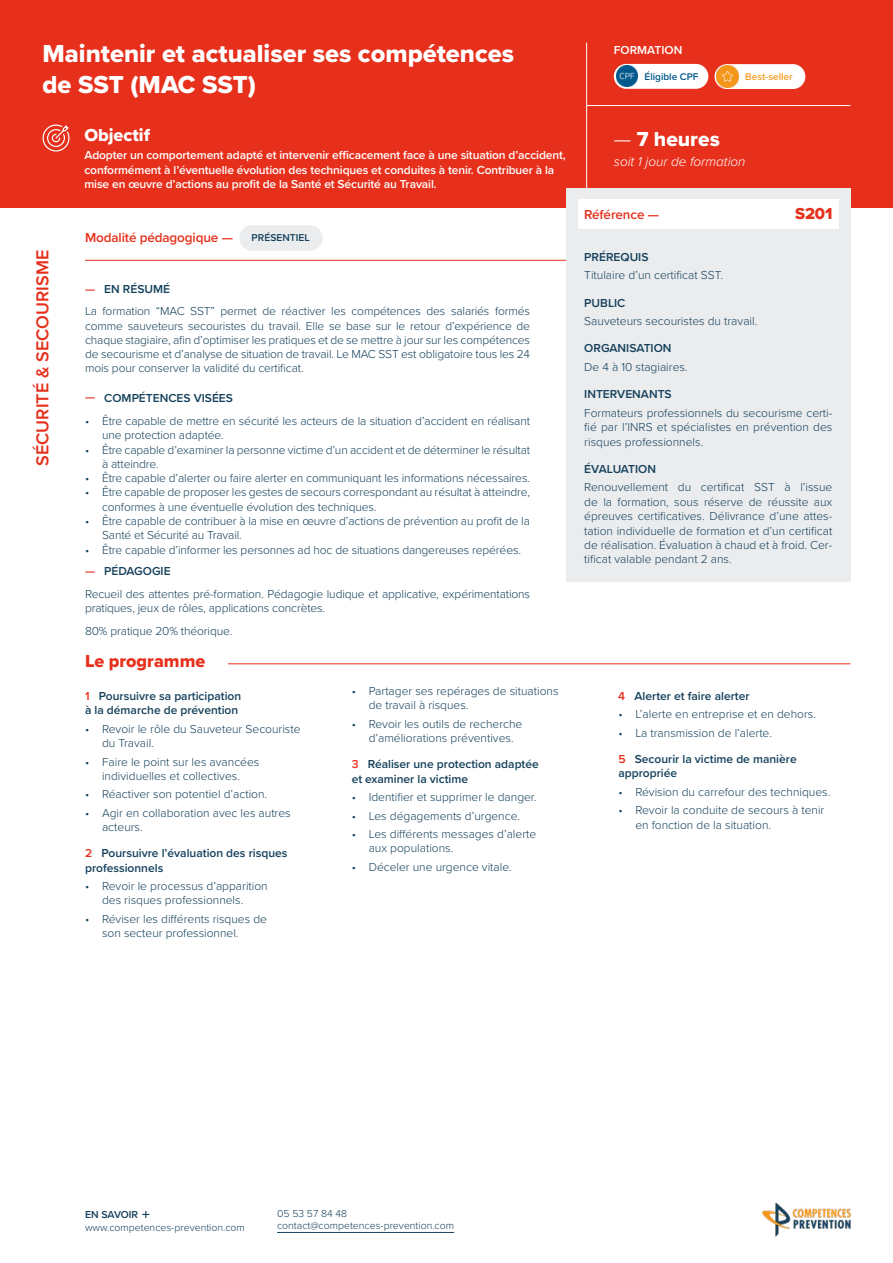
<style>
.page{position:relative;width:893px;height:1263px;background:#fff}
.page>*{position:absolute;margin:0;border:0;box-sizing:border-box;transform-origin:0 0}
.t1{font:25.5px/30.6px "Proxima Nova Extrabld";color:#fff}
.t2{font:21px "Proxima Nova Extrabld";color:#fff}
.t3{font:600 18px "Proxima Nova";color:#e6301c}
.t4{font:18px "Proxima Nova Extrabld";color:#e6301c}
.t5{font:18px "Proxima Nova Extrabld";color:#fff}
.t6{font:16.5px "Proxima Nova Extrabld";color:#e6301c}
.t7{font:600 13.5px "Proxima Nova";letter-spacing:-.01em;color:#e6301c}
.t8{font:italic 300 13.5px "Proxima Nova";color:#fff}
.t9{font:300 12px/14.2px "Proxima Nova";letter-spacing:-.01em;color:#14405b}
.t10{font:600 12px/14.4px "Proxima Nova";color:#14405b}
.t11{font:600 12px/14.4px "Proxima Nova";letter-spacing:-.01em;color:#fff}
.t12{font:300 10.5px/12.6px "Proxima Nova";color:#14405b}
.t13{font:600 10.5px "Proxima Nova";letter-spacing:-.005em;color:#14405b}
.t14{font:600 10.35px "Proxima Nova";color:#14405b}
.t15{font:600 10.05px "Proxima Nova";color:#00588b}
.t16{font:600 10.05px "Proxima Nova";color:#f59e24}
.s1{font-weight:600;color:#e6301c}
.s2{font-weight:600}
.s3{color:#e6301c}
.s4{font-family:"Proxima Nova";font-weight:300}
</style>
<div class="page">
<div style="left:0;top:0;width:893px;height:207px;background:#e6301c"></div>
<hr style="left:586px;top:43px;width:1px;height:146px;background:#fff">
<hr style="left:586px;top:105px;width:264px;height:1px;background:#fff">
<div style="left:614px;top:64px;width:94px;height:25px;background:#fff;border-radius:12px"></div>
<img style="left:616px;top:66px;width:21px;height:21px">
<div style="left:714px;top:64px;width:91px;height:25px;background:#fff;border-radius:12px"></div>
<img style="left:717px;top:66px;width:21px;height:21px">
<hr style="left:228px;top:663px;width:622px;height:1px;background:#e6301c">
<svg style="left:43px;top:124px;width:27px;height:28px"></svg>
<div style="left:566px;top:188px;width:284px;height:393px;background:#eaecee"></div>
<div style="left:578px;top:200px;width:261px;height:29px;background:#fff"></div>
<hr style="left:85px;top:260px;width:481px;height:1px;background:#e6301c">
<div style="left:239px;top:225px;width:84px;height:26px;background:#eaecee;border-radius:13px"></div>
<img style="left:761px;top:1202px;width:91px;height:35px">
<svg style="left:142px;top:1211px;width:7px;height:7px"></svg>
<hr style="left:277px;top:1232px;width:177px;height:1px;background:#14405b">
<h1 class="t1" style="left:43px;top:38px;width:473px">Maintenir et actualiser ses compétences de SST (MAC SST)</h1>
<h3 class="t3" style="left:29px;top:466px;width:217px;rotate:-90deg">SÉCURITÉ &amp; SECOURISME</h3>
<h3 class="t5" style="left:84px;top:121px;width:67px">Objectif</h3>
<p class="t11" style="left:84px;top:148px;width:483px">Adopter un comportement adapté et intervenir efficacement face à une situation d’accident, conformément à l’éventuelle évolution des techniques et conduites à tenir. Contribuer à la mise en œuvre d’actions au profit de la Santé et Sécurité au Travail.</p>
<p class="t7" style="left:85px;top:228px;width:149px">Modalité pédagogique —</p>
<p class="t14" style="left:252px;top:230px;width:60px">PRÉSENTIEL</p>
<p class="t9" style="left:85px;top:276px;width:446px;line-height:22.8px"><span class="s1">—</span> <span class="s2">EN RÉSUMÉ<br></span>La formation “MAC SST” permet de réactiver les compétences des salariés formés</p>
<p class="t9" style="left:85px;top:318px;width:447px;text-align:justify">comme sauveteurs secouristes du travail. Elle se base sur le retour d’expérience de chaque stagiaire, afin d’optimiser les pratiques et de se mettre à jour sur les compétences de secourisme et d’analyse de situation de travail. Le MAC SST est obligatoire tous les 24 mois pour conserver la validité du certificat.</p>
<p class="t10" style="left:85px;top:391px;width:149px"><span class="s3">—</span> COMPÉTENCES VISÉES</p>
<p class="t9" style="left:102px;top:413px;width:429px;text-indent:-17px">• Être capable de mettre en sécurité les acteurs de la situation d’accident en réalisant une protection adaptée.</p>
<p class="t9" style="left:102px;top:442px;width:430px;text-indent:-17px">• Être capable d’examiner la personne victime d’un accident et de déterminer le résultat à atteindre.</p>
<p class="t9" style="left:85px;top:470px;width:446px">• Être capable d’alerter ou faire alerter en communiquant les informations nécessaires.</p>
<p class="t9" style="left:102px;top:485px;width:430px;text-indent:-17px">• Être capable de proposer les gestes de secours correspondant au résultat à atteindre, conformes à une éventuelle évolution des techniques.</p>
<p class="t9" style="left:102px;top:513px;width:429px;text-indent:-17px">• Être capable de contribuer à la mise en œuvre d’actions de prévention au profit de la<br>Santé et Sécurité au Travail.</p>
<p class="t9" style="left:85px;top:542px;width:437px">• Être capable d’informer les personnes ad hoc de situations dangereuses repérées.</p>
<p class="t9" style="left:85px;top:559px;width:447px;line-height:22.8px"><span class="s1">—</span> <span class="s2">PÉDAGOGIE<br></span>Recueil des attentes pré-formation. Pédagogie ludique et applicative, expérimentations</p>
<p class="t9" style="left:85px;top:596px;width:242px;line-height:22.8px">pratiques, jeux de rôles, applications concrètes.<br>80% pratique 20% théorique.</p>
<h3 class="t4" style="left:85px;top:648px;width:122px">Le programme</h3>
<p class="t10" style="left:85px;top:688px;width:158px"><span class="s3">1</span> Poursuivre sa participation à la démarche de prévention</p>
<p class="t9" style="left:102px;top:721px;width:200px;text-indent:-17px">• Revoir le rôle du Sauveteur Secouriste du Travail.</p>
<p class="t9" style="left:85px;top:754px;width:176px;text-align:center">• Faire le point sur les avancées individuelles et collectives.</p>
<p class="t9" style="left:85px;top:786px;width:184px">• Réactiver son potentiel d’action.</p>
<p class="t9" style="left:102px;top:805px;width:190px;text-indent:-17px">• Agir en collaboration avec les autres acteurs.</p>
<p class="t10" style="left:85px;top:845px;width:204px"><span class="s3">2</span> Poursuivre l’évaluation des risques professionnels</p>
<p class="t9" style="left:102px;top:878px;width:167px;text-indent:-17px">• Revoir le processus d’apparition des risques professionnels.</p>
<p class="t9" style="left:102px;top:911px;width:166px;text-indent:-17px">• Réviser les différents risques de son secteur professionnel.</p>
<p class="t9" style="left:369px;top:683px;width:191px;text-indent:-17px">• Partager ses repérages de situations de travail à risques.</p>
<p class="t9" style="left:369px;top:716px;width:155px;text-indent:-17px">• Revoir les outils de recherche d’améliorations préventives.</p>
<p class="t10" style="left:352px;top:757px;width:189px"><span class="s3">3</span> Réaliser une protection adaptée et examiner la victime</p>
<p class="t9" style="left:352px;top:789px;width:186px">• Identifier et supprimer le danger.</p>
<p class="t9" style="left:352px;top:808px;width:170px">• Les dégagements d’urgence.</p>
<p class="t9" style="left:369px;top:826px;width:169px;text-indent:-17px">• Les différents messages d’alerte aux populations.</p>
<p class="t9" style="left:352px;top:859px;width:162px">• Déceler une urgence vitale.</p>
<p class="t11" style="left:614px;top:42px;width:70px">FORMATION</p>
<p class="t15" style="left:644px;top:69px;width:56px">Éligible CPF</p>
<p class="t16" style="left:745px;top:69px;width:49px">Best-seller</p>
<h2 class="t2" style="left:614px;top:123px;width:108px"><span class="s4">—</span> 7 heures</h2>
<p class="t8" style="left:614px;top:151px;width:133px">soit 1 jour de formation</p>
<p class="t7" style="left:584px;top:205px;width:76px">Référence —</p>
<h3 class="t6" style="left:795px;top:201px;width:39px">S201</h3>
<p class="t10" style="left:584px;top:249px;width:66px">PRÉREQUIS</p>
<p class="t9" style="left:584px;top:268px;width:140px">Titulaire d’un certificat SST.</p>
<p class="t10" style="left:584px;top:295px;width:43px">PUBLIC</p>
<p class="t9" style="left:584px;top:313px;width:175px">Sauveteurs secouristes du travail.</p>
<p class="t10" style="left:584px;top:341px;width:89px">ORGANISATION</p>
<p class="t9" style="left:584px;top:359px;width:105px">De 4 à 10 stagiaires.</p>
<p class="t10" style="left:584px;top:387px;width:89px">INTERVENANTS</p>
<p class="t9" style="left:584px;top:405px;width:250px;text-align:justify">Formateurs professionnels du secourisme certi&shy;fié par l’INRS et spécialistes en prévention des risques professionnels.</p>
<p class="t10" style="left:584px;top:461px;width:73px">ÉVALUATION</p>
<p class="t9" style="left:584px;top:479px;width:250px;text-align:justify">Renouvellement du certificat SST à l’issue de la formation, sous réserve de réussite aux épreuves certificatives. Délivrance d’une attes&shy;tation individuelle de formation et d’un certificat de réalisation. Évaluation à chaud et à froid. Cer&shy;tificat valable pendant 2 ans.</p>
<p class="t10" style="left:618px;top:688px;width:133px"><span class="s3">4</span> Alerter et faire alerter</p>
<p class="t9" style="left:618px;top:707px;width:199px">• L’alerte en entreprise et en dehors.</p>
<p class="t9" style="left:618px;top:719px;width:180px;line-height:25.8px">• La transmission de l’alerte.<br><span class="s1">5</span> <span class="s2">Secourir la victime de manière</span></p>
<p class="t10" style="left:618px;top:766px;width:60px">appropriée</p>
<p class="t9" style="left:618px;top:784px;width:213px">• Révision du carrefour des techniques.</p>
<p class="t9" style="left:635px;top:802px;width:191px;text-indent:-17px">• Revoir la conduite de secours à tenir en fonction de la situation.</p>
<p class="t13" style="left:85px;top:1207px;width:55px">EN SAVOIR</p>
<p class="t12" style="left:85px;top:1220px;width:161px">www.competences-prevention.com</p>
<p class="t12" style="left:277px;top:1206px;width:178px">05 53 57 84 48 contact@competences-prevention.com</p>
</div>
